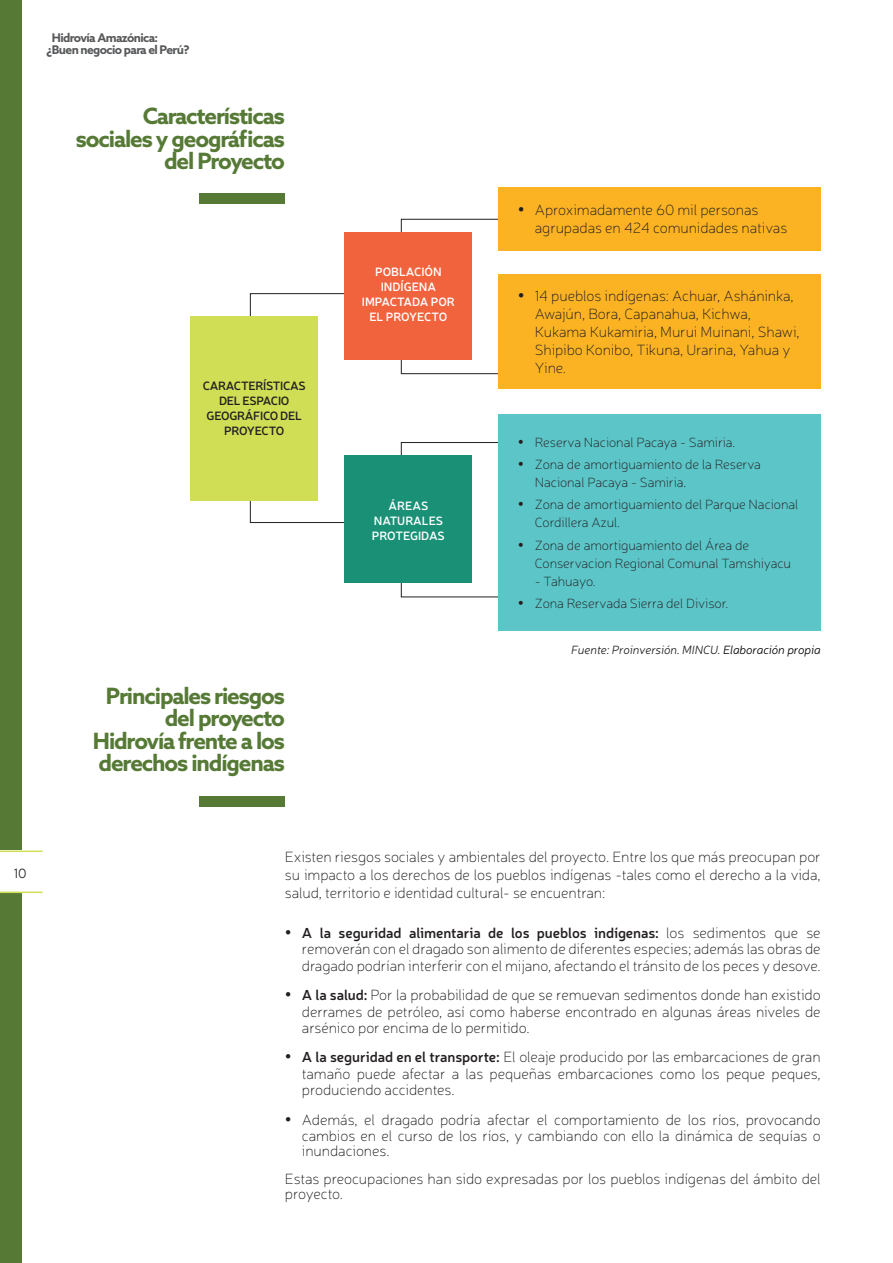
<style>
.page{position:relative;width:893px;height:1263px;background:#fff}
.page>*{position:absolute;margin:0;border:0;box-sizing:border-box;transform-origin:0 0}
.t1{font:700 22.5px/22.5px "Azo Sans";letter-spacing:-.05em;color:#567a36;text-align:right}
.t2{font:100 15px/18px "Neris";letter-spacing:-.005em;color:#231f20}
.t3{font:600 14.4px "Neris";letter-spacing:-.005em;color:#231f20}
.t4{font:100 13.5px/18px "Neris";letter-spacing:-.005em;color:#231f20}
.t5{font:300 13.5px "Neris";color:#231f20}
.t6{font:600 12px/15px "Neris";letter-spacing:-.005em;color:#fff;text-align:center}
.t7{font:600 12px/15px "Neris";letter-spacing:-.025em;color:#231f20;text-align:center}
.t8{font:italic 300 12px "Neris";letter-spacing:-.005em;color:#231f20}
.t9{font:700 12px "Azo Sans";letter-spacing:-.05em;color:#57585a}
.s1{color:#000}
.s2{font-weight:100;font-size:15px}
.s3{font-weight:600;font-size:14.4px}
</style>
<div class="page">
<div style="left:0;top:0;width:21px;height:1263px;background:#567a36"></div>
<div style="left:401px;top:219px;width:117px;height:155px;border:1px solid #231f20"></div>
<div style="left:401px;top:442px;width:117px;height:155px;border:1px solid #231f20"></div>
<div style="left:250px;top:293px;width:117px;height:230px;border:1px solid #231f20"></div>
<div style="left:498px;top:187px;width:323px;height:64px;background:#fbb323"></div>
<div style="left:345px;top:233px;width:127px;height:127px;background:#f1633d"></div>
<div style="left:190px;top:316px;width:128px;height:184px;background:#cfde55"></div>
<div style="left:345px;top:455px;width:127px;height:128px;background:#1a9076"></div>
<div style="left:498px;top:274px;width:323px;height:115px;background:#fbb323"></div>
<div style="left:498px;top:414px;width:323px;height:217px;background:#5cc5c8"></div>
<div style="left:0;top:850px;width:43px;height:43px;background:#fff"></div>
<hr style="left:0;top:850px;width:43px;height:2px;background:#cfde55">
<hr style="left:0;top:891px;width:43px;height:2px;background:#cfde55">
<div style="left:200px;top:796px;width:85px;height:10px;background:#567a36"></div>
<div style="left:200px;top:193px;width:85px;height:10px;background:#567a36"></div>
<p class="t9" style="left:52px;top:30px;width:108px">Hidrovía Amazónica:</p>
<p class="t9" style="left:46px;top:41px;width:145px">¿Buen negocio para el Perú?</p>
<h1 class="t1" style="left:76px;top:104px;width:210px">Características sociales y geográficas del Proyecto</h1>
<p class="t7" style="left:203px;top:378px;width:105px">CARACTERÍSTICAS<br>DEL ESPACIO<br>GEOGRÁFICO DEL<br>PROYECTO</p>
<p class="t6" style="left:362px;top:264px;width:94px">POBLACIÓN<br>INDÍGENA<br>IMPACTADA POR<br>EL PROYECTO</p>
<p class="t6" style="left:372px;top:498px;width:74px">ÁREAS<br>NATURALES<br>PROTEGIDAS</p>
<h1 class="t1" style="left:93px;top:684px;width:193px">Principales riesgos del proyecto<br>Hidrovía frente a los derechos indígenas</h1>
<p class="t2" style="left:535px;top:201px;width:254px;text-indent:-17px">• Aproximadamente 60 mil personas agrupadas en 424 comunidades nativas</p>
<p class="t2" style="left:535px;top:287px;width:266px;text-indent:-17px">• 14 pueblos indígenas: Achuar, Asháninka, Awajún, Bora, Capanahua, Kichwa, Kukama Kukamiria, Murui Muinani, Shawi, Shipibo Konibo, Tikuna, Urarina, Yahua y Yine.</p>
<p class="t4" style="left:518px;top:433px;width:219px">• Reserva Nacional Pacaya - Samiria.</p>
<p class="t4" style="left:535px;top:455px;width:228px;text-indent:-17px">• Zona de amortiguamiento de la Reserva<br>Nacional Pacaya - Samiria.</p>
<p class="t4" style="left:535px;top:495px;width:265px;text-indent:-17px">• Zona de amortiguamiento del Parque Nacional<br>Cordillera Azul.</p>
<p class="t4" style="left:535px;top:536px;width:258px;text-indent:-17px">• Zona de amortiguamiento del Área de<br>Conservacion Regional Comunal Tamshiyacu</p>
<p class="t4" style="left:535px;top:572px;width:63px">- Tahuayo.</p>
<p class="t4" style="left:518px;top:594px;width:212px">• Zona Reservada Sierra del Divisor.</p>
<p class="t8" style="left:571px;top:642px;width:251px">Fuente: Proinversión. MINCU. <span class="s1">Elaboración propia</span></p>
<p class="t5" style="left:14px;top:865px;width:14px">10</p>
<p class="t2" style="left:285px;top:847px;width:537px;text-align:justify">Existen riesgos sociales y ambientales del proyecto. Entre los que más preocupan por su impacto a los derechos de los pueblos indígenas -tales como el derecho a la vida, salud, territorio e identidad cultural- se encuentran:</p>
<p class="t3" style="left:285px;top:923px;width:537px">• A la seguridad alimentaria de los pueblos indígenas: <span class="s2">los sedimentos que se</span></p>
<p class="t2" style="left:302px;top:940px;width:520px;line-height:16.5px">removerán con el dragado son alimento de diferentes especies; además las obras de dragado podrían interferir con el mijano, afectando el tránsito de los peces y desove.</p>
<p class="t2" style="left:302px;top:986px;width:520px;line-height:16.5px;text-align:justify;text-indent:-17px">• <span class="s3">A la salud:</span> Por la probabilidad de que se remuevan sedimentos donde han existido derrames de petróleo, así como haberse encontrado en algunas áreas niveles de arsénico por encima de lo permitido.</p>
<p class="t2" style="left:302px;top:1048px;width:520px;line-height:16.5px;text-align:justify;text-indent:-17px">• <span class="s3">A la seguridad en el transporte:</span> El oleaje producido por las embarcaciones de gran tamaño puede afectar a las pequeñas embarcaciones como los peque peques, produciendo accidentes.</p>
<p class="t2" style="left:285px;top:1111px;width:537px;line-height:16.5px;text-align:right">• Además, el dragado podría afectar el comportamiento de los ríos, provocando cambios en el curso de los ríos, y cambiando con ello la dinámica de sequías o</p>
<p class="t2" style="left:285px;top:1137px;width:537px;line-height:27.8px;text-indent:17px">inundaciones.<br>Estas preocupaciones han sido expresadas por los pueblos indígenas del ámbito del</p>
<p class="t2" style="left:285px;top:1184px;width:60px">proyecto.</p>
</div>
